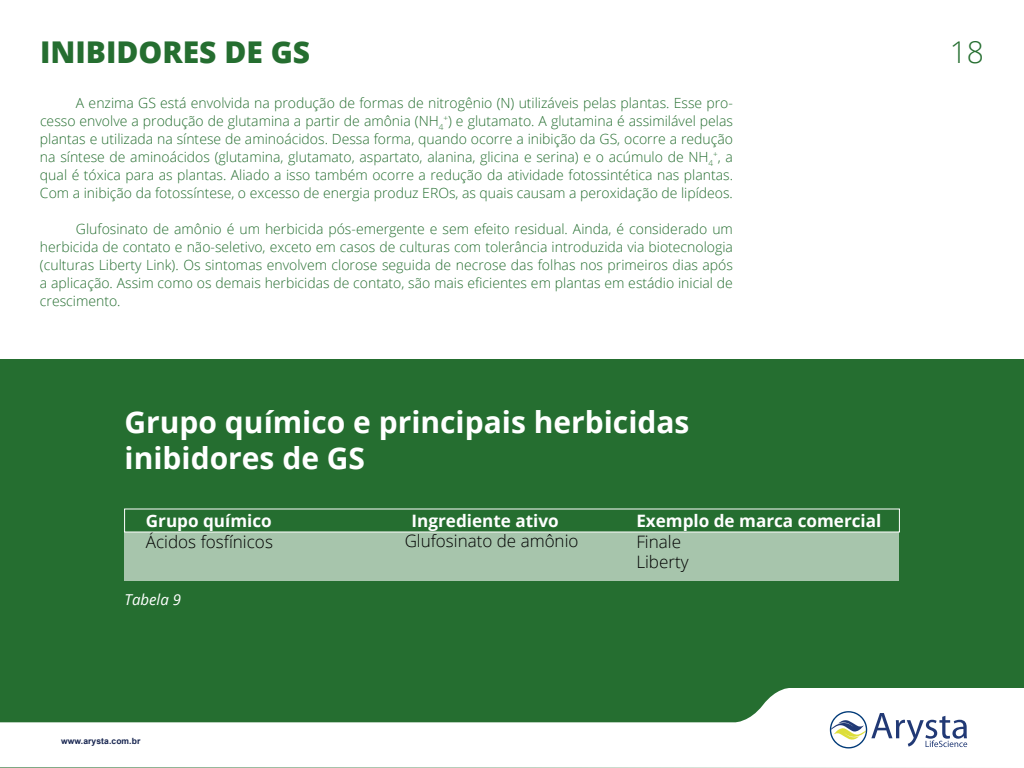
<style>
.page{position:relative;width:1024px;height:768px;background:#fff}
.page>*{position:absolute;margin:0;border:0;box-sizing:border-box;transform-origin:0 0}
.t1{font:700 30px/36px "Open Sans";color:#fff}
.t2{font:800 30px "Open Sans";color:#256e30}
.t3{font:300 30px "Open Sans";color:#256e30}
.t4{font:700 17.1px "Open Sans";color:#fff}
.t5{font:300 17.1px/20.5px "Open Sans";color:#000}
.t6{font:300 17px "Open Sans";color:#000}
.t7{font:italic 15px "Open Sans";color:#fff}
.t8{font:300 14px/18px "Open Sans";color:#256e30;text-align:justify}
.t9{font:700 8.5px "Arial";letter-spacing:.01em;color:#172550}
</style>
<div class="page">
<div style="left:0;top:359px;width:1024px;height:409px;background:#256e30"></div>
<div style="left:125px;top:532px;width:774px;height:49px;background:#a7c5ac"></div>
<svg style="left:0;top:688px;width:1024px;height:80px;fill:#fff"></svg>
<svg style="left:830px;top:711px;width:137px;height:38px;background:#cdd3dc"></svg>
<h1 class="t2" style="left:40px;top:29px;width:272px">INIBIDORES DE GS</h1>
<h1 class="t3" style="left:950px;top:32px;width:36px">18</h1>
<p class="t8" style="left:40px;top:93px;width:695px;text-indent:36px">A enzima GS está envolvida na produção de formas de nitrogênio (N) utilizáveis pelas plantas. Esse pro&shy;cesso envolve a produção de glutamina a partir de amônia (NH<sub>4</sub><sup>+</sup>) e glutamato. A glutamina é assimilável pelas plantas e utilizada na síntese de aminoácidos. Dessa forma, quando ocorre a inibição da GS, ocorre a redução na síntese de aminoácidos (glutamina, glutamato, aspartato, alanina, glicina e serina) e o acúmulo de NH<sub>4</sub><sup>+</sup>, a qual é tóxica para as plantas. Aliado a isso também ocorre a redução da atividade fotossintética nas plantas.<br>Com a inibição da fotossíntese, o excesso de energia produz EROs, as quais causam a peroxidação de lipídeos.</p>
<p class="t8" style="left:40px;top:219px;width:695px;text-indent:36px">Glufosinato de amônio é um herbicida pós-emergente e sem efeito residual. Ainda, é considerado um herbicida de contato e não-seletivo, exceto em casos de culturas com tolerância introduzida via biotecnologia (culturas Liberty Link). Os sintomas envolvem clorose seguida de necrose das folhas nos primeiros dias após a aplicação. Assim como os demais herbicidas de contato, são mais eficientes em plantas em estádio inicial de crescimento.</p>
<h1 class="t1" style="left:125px;top:403px;width:566px">Grupo químico e principais herbicidas inibidores de GS</h1>
<p class="t4" style="left:146px;top:509px;width:127px">Grupo químico</p>
<p class="t5" style="left:146px;top:531px;width:129px">Ácidos fosfínicos</p>
<p class="t7" style="left:125px;top:589px;width:58px">Tabela 9</p>
<p class="t9" style="left:61px;top:735px;width:81px">www.arysta.com.br</p>
<p class="t4" style="left:412px;top:509px;width:149px">Ingrediente ativo</p>
<p class="t6" style="left:405px;top:530px;width:175px">Glufosinato de amônio</p>
<p class="t4" style="left:636px;top:509px;width:247px">Exemplo de marca comercial</p>
<p class="t5" style="left:636px;top:531px;width:54px">Finale<br>Liberty</p>
</div>
